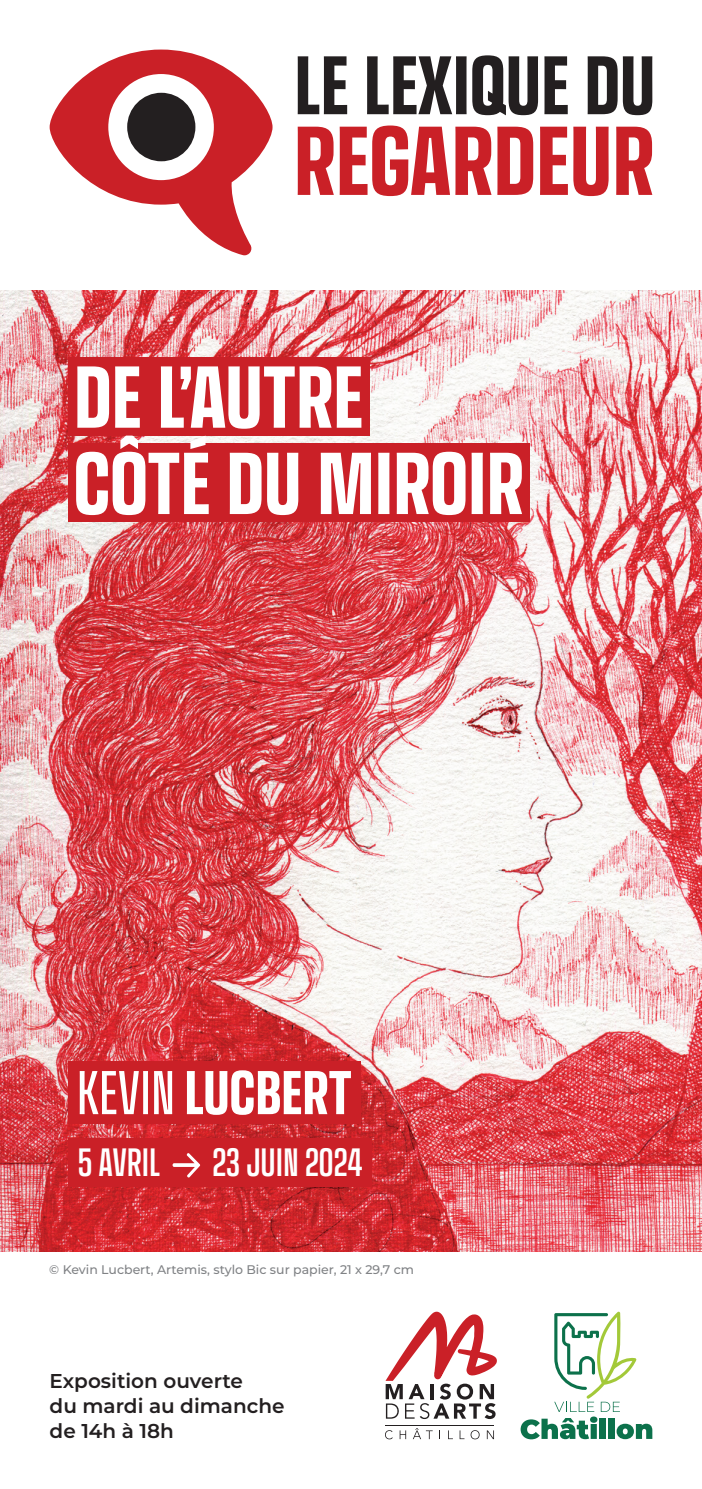
<style>
.page{position:relative;width:702px;height:1489px;background:#fff}
.page>*{position:absolute;margin:0;border:0;box-sizing:border-box;transform-origin:0 0}
.t1{font:700 condensed 86.25px/86.2px "Transducer";color:#fff}
.t2{font:700 condensed 60.75px "Transducer";color:#fff}
.t3{font:500 condensed 38.75px "Transducer";color:#fff}
.t4{font:600 20px/25px "Montserrat";color:#231f20}
.t5{font:500 12.5px "Montserrat";color:#808285}
.s1{font-weight:400}
</style>
<div class="page">
<svg style="left:50px;top:50px;width:222px;height:205px"></svg>
<svg style="left:298px;top:55px;width:354px;height:60px"></svg>
<svg style="left:298px;top:125px;width:354px;height:71px"></svg>
<svg style="left:385px;top:1430px;width:8px;height:9px"></svg>
<svg style="left:399px;top:1430px;width:7px;height:8px"></svg>
<svg style="left:413px;top:1428px;width:19px;height:10px"></svg>
<svg style="left:459px;top:1430px;width:2px;height:8px"></svg>
<svg style="left:470px;top:1430px;width:9px;height:9px"></svg>
<svg style="left:487px;top:1430px;width:7px;height:8px"></svg>
<hr style="left:385px;top:1424px;width:108px;height:1px;background:#231f20">
<svg style="left:385px;top:1311px;width:112px;height:107px"></svg>
<svg style="left:520px;top:1418px;width:69px;height:21px"></svg>
<div style="left:590px;top:1416px;width:7px;height:6px;background:#0c714b;border-radius:50%"></div>
<div style="left:590px;top:1423px;width:6px;height:15px;background:#0c714b"></div>
<div style="left:599px;top:1418px;width:6px;height:20px;background:#0c714b"></div>
<div style="left:608px;top:1418px;width:6px;height:20px;background:#0c714b"></div>
<svg style="left:616px;top:1423px;width:36px;height:15px"></svg>
<svg style="left:554px;top:1311px;width:82px;height:100px"></svg>
<img style="left:0;top:291px;width:702px;height:960px">
<div style="left:68px;top:443px;width:461px;height:79px;background:#ca2027"></div>
<div style="left:68px;top:357px;width:302px;height:79px;background:#ca2027"></div>
<div style="left:68px;top:1060px;width:293px;height:63px;background:#ca2027"></div>
<div style="left:68px;top:1137px;width:303px;height:48px;background:#ca2027"></div>
<svg style="left:172px;top:1153px;width:28px;height:25px"></svg>
<h1 class="t1" style="left:74px;top:349px;width:451px">DE L’AUTRE<br>CÔTÉ DU MIROIR</h1>
<h2 class="t2" style="left:77px;top:1049px;width:276px"><span class="s1">KEVIN</span> LUCBERT</h2>
<h3 class="t3" style="left:78px;top:1134px;width:84px">5 AVRIL</h3>
<h3 class="t3" style="left:212px;top:1134px;width:151px">23 JUIN 2024</h3>
<p class="t5" style="left:49px;top:1260px;width:366px">© Kevin Lucbert, Artemis, stylo Bic sur papier, 21 x 29,7 cm</p>
<h3 class="t4" style="left:50px;top:1367px;width:236px">Exposition ouverte<br>du mardi au dimanche de 14h à 18h</h3>
</div>
